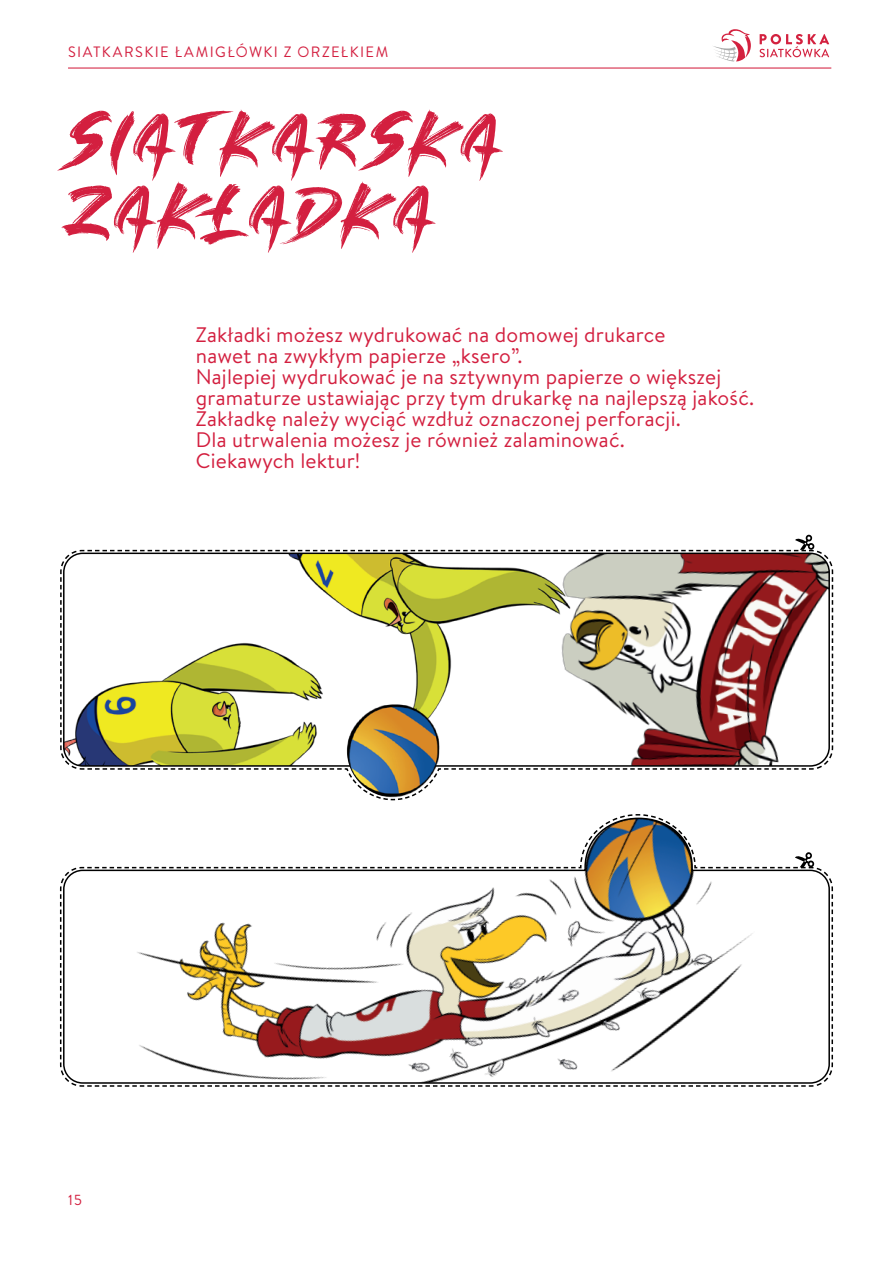
<style>
.page{position:relative;width:893px;height:1263px;background:#fff}
.page>*{position:absolute;margin:0;border:0;box-sizing:border-box;transform-origin:0 0}
.t1{font:72px/72px "SINGLEFIGHTER";letter-spacing:.1em;color:#d31f3f}
.t2{font:21px/21px "Brandon Text";letter-spacing:.01em;color:#d31f3f}
.t3{font:15px "Brandon Grotesque";letter-spacing:.1em;color:#d31f3f}
</style>
<div class="page">
<hr style="left:68px;top:68px;width:763px;height:1px;background:#d31f3f">
<svg style="left:713px;top:29px;width:38px;height:33px"></svg>
<svg style="left:760px;top:34px;width:69px;height:23px"></svg>
<svg style="left:795px;top:534px;width:20px;height:15px"></svg>
<svg style="left:60px;top:549px;width:774px;height:252px"></svg>
<svg style="left:59px;top:814px;width:774px;height:273px"></svg>
<p class="t3" style="left:68px;top:42px;width:322px">SIATKARSKIE ŁAMIGŁÓWKI Z ORZEŁKIEM</p>
<h1 class="t1" style="left:68px;top:101px;width:433px">SIATKARSKA<br>ZAKLADKA</h1>
<p class="t2" style="left:196px;top:323px;width:560px">Zakładki możesz wydrukować na domowej drukarce<br>nawet na zwykłym papierze „ksero”.<br>Najlepiej wydrukować je na sztywnym papierze o większej gramaturze ustawiając przy tym drukarkę na najlepszą jakość.<br>Zakładkę należy wyciąć wzdłuż oznaczonej perforacji.<br>Dla utrwalenia możesz je również zalaminować.<br>Ciekawych lektur!</p>
<p class="t3" style="left:68px;top:1190px;width:15px">15</p>
</div>
